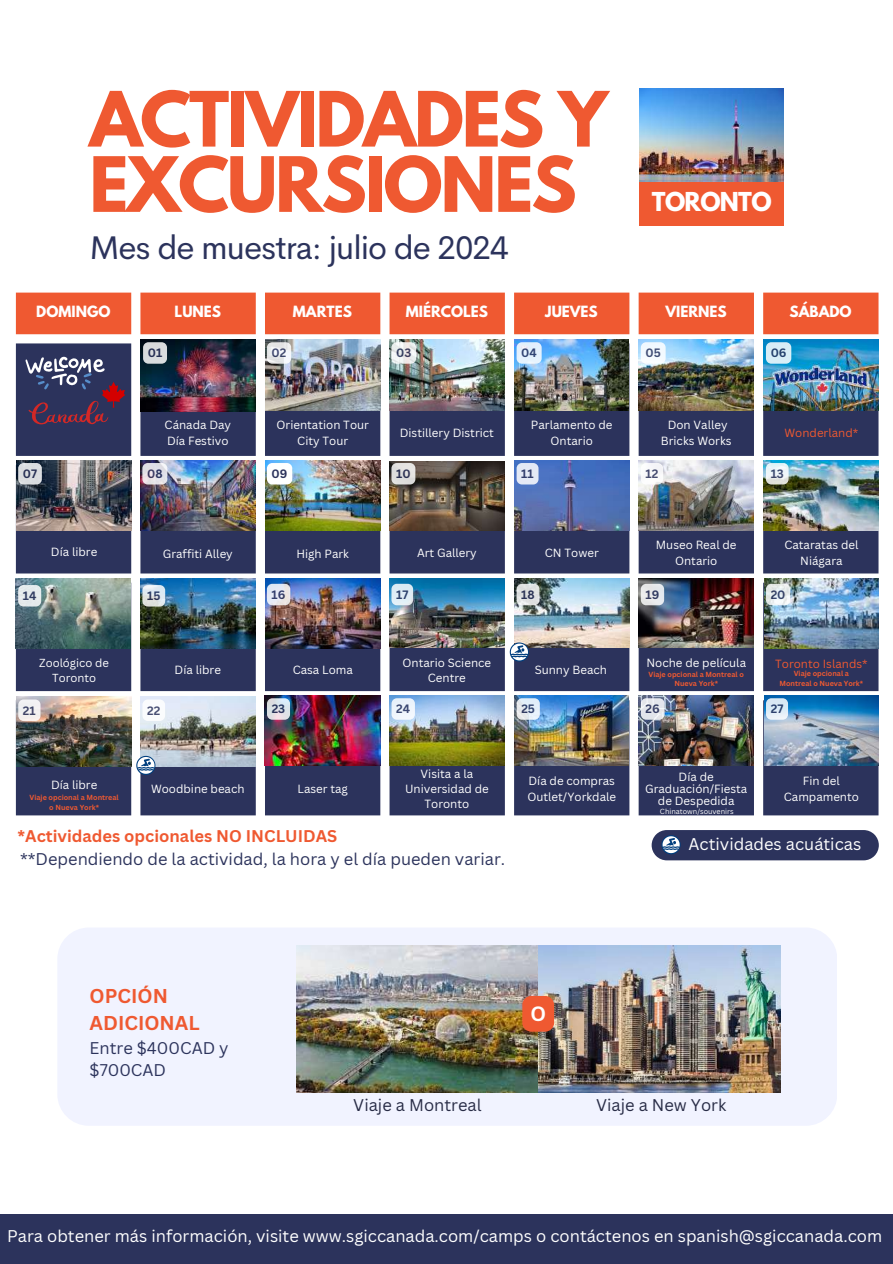
<style>
.page{position:relative;width:893px;height:1264px;background:#fff}
.page>*{position:absolute;margin:0;border:0;box-sizing:border-box;transform-origin:0 0}
.t1{font:700 67.5px/65.2px "League Spartan";letter-spacing:-.03em;color:#ef5931}
.t2{font:32.85px "Cerebri Sans";letter-spacing:-.03em;color:#2c335c}
.t3{font:700 23.1px "League Spartan";letter-spacing:-.03em;color:#fff}
.t4{font:700 20.1px "Canva Sans";color:#fff}
.t5{font:700 19.5px/27px "Canva Sans";color:#ef5931}
.t6{font:16.5px "Canva Sans";color:#fff}
.t7{font:16.5px/22.5px "Canva Sans";color:#2c335c}
.t8{font:700 16.5px "Canva Sans";color:#ef5931}
.t9{font:16.5px "Canva Sans";color:#282c46}
.t10{font:700 13.8px "League Spartan";color:#fff}
.t11{font:700 11.85px "Canva Sans";color:#2c335c}
.t12{font:11.55px/15.5px "Canva Sans";color:#fff;text-align:center}
.t13{font:11.55px "Canva Sans";color:#ef5931}
.t14{font:11.25px/15.1px "Canva Sans";color:#fff;text-align:center}
.t15{font:700 7.2px/9.6px "Canva Sans";color:#ef5931;text-align:center}
.t16{font:7.2px "Canva Sans";color:#fff}
</style>
<div class="page">
<div style="left:0;top:1214px;width:892px;height:49px;background:#2c335c"></div>
<svg style="left:16px;top:292px;width:862px;height:42px;background:#f06540"></svg>
<svg style="left:16px;top:343px;width:862px;height:472px;fill:#2c335c"></svg>
<img style="left:265px;top:339px;width:115px;height:71px">
<img style="left:514px;top:339px;width:115px;height:71px">
<img style="left:764px;top:578px;width:114px;height:70px">
<img style="left:140px;top:339px;width:115px;height:72px">
<img style="left:390px;top:339px;width:114px;height:71px">
<img style="left:639px;top:339px;width:114px;height:71px">
<img style="left:16px;top:461px;width:115px;height:69px">
<img style="left:265px;top:461px;width:115px;height:69px">
<img style="left:514px;top:461px;width:115px;height:69px">
<img style="left:763px;top:461px;width:115px;height:69px">
<img style="left:141px;top:461px;width:114px;height:69px">
<img style="left:389px;top:461px;width:115px;height:70px">
<img style="left:638px;top:461px;width:115px;height:69px">
<img style="left:16px;top:578px;width:115px;height:70px">
<img style="left:266px;top:578px;width:114px;height:70px">
<img style="left:514px;top:578px;width:115px;height:70px">
<img style="left:763px;top:339px;width:115px;height:71px">
<img style="left:141px;top:578px;width:114px;height:70px">
<img style="left:390px;top:578px;width:114px;height:70px">
<img style="left:638px;top:578px;width:115px;height:70px">
<img style="left:16px;top:696px;width:115px;height:70px">
<img style="left:265px;top:695px;width:116px;height:70px">
<img style="left:514px;top:695px;width:115px;height:70px">
<img style="left:764px;top:695px;width:114px;height:70px">
<img style="left:140px;top:696px;width:115px;height:70px">
<img style="left:389px;top:695px;width:115px;height:70px">
<img style="left:639px;top:695px;width:114px;height:70px">
<svg style="left:26px;top:356px;width:99px;height:68px;background:#504465"></svg>
<svg style="left:509px;top:642px;width:20px;height:19px"></svg>
<svg style="left:136px;top:756px;width:19px;height:19px"></svg>
<div style="left:57px;top:927px;width:780px;height:198px;background:#f1f3ff;border-radius:32px"></div>
<img style="left:297px;top:945px;width:483px;height:147px">
<div style="left:639px;top:89px;width:144px;height:136px;background:#ef5931"></div>
<img style="left:639px;top:88px;width:144px;height:94px">
<svg style="left:651px;top:830px;width:227px;height:30px;background:#353d65"></svg>
<svg style="left:267px;top:342px;width:24px;height:22px"></svg>
<div style="left:143px;top:342px;width:24px;height:22px;background:#d8dbdd;border-radius:5px"></div>
<div style="left:516px;top:342px;width:25px;height:22px;background:#e5f2fd;border-radius:5px"></div>
<div style="left:765px;top:342px;width:26px;height:22px;background:#d8eef7;border-radius:5px"></div>
<svg style="left:391px;top:342px;width:25px;height:22px"></svg>
<div style="left:640px;top:342px;width:25px;height:22px;background:#f2f9fe;border-radius:5px"></div>
<div style="left:18px;top:463px;width:24px;height:21px;background:#dadcdf;border-radius:5px"></div>
<div style="left:267px;top:463px;width:25px;height:21px;background:#fff;border-radius:5px"></div>
<div style="left:516px;top:463px;width:22px;height:21px;background:#e3e9f5;border-radius:5px"></div>
<svg style="left:765px;top:463px;width:23px;height:21px"></svg>
<svg style="left:142px;top:463px;width:25px;height:21px"></svg>
<div style="left:391px;top:463px;width:24px;height:21px;background:#dfdede;border-radius:5px"></div>
<div style="left:640px;top:463px;width:23px;height:21px;background:#f8f9fa;border-radius:5px"></div>
<div style="left:18px;top:585px;width:23px;height:21px;background:#e5eaec;border-radius:5px"></div>
<svg style="left:267px;top:584px;width:23px;height:21px"></svg>
<div style="left:516px;top:584px;width:23px;height:21px;background:#dfe0e0;border-radius:5px"></div>
<svg style="left:765px;top:584px;width:25px;height:21px"></svg>
<svg style="left:142px;top:585px;width:23px;height:21px"></svg>
<div style="left:391px;top:584px;width:22px;height:21px;background:#deecf5;border-radius:5px"></div>
<div style="left:640px;top:584px;width:24px;height:21px;background:#e7e9eb;border-radius:5px"></div>
<div style="left:18px;top:699px;width:23px;height:22px;background:#f2f0f1;border-radius:5px"></div>
<svg style="left:267px;top:698px;width:23px;height:21px"></svg>
<svg style="left:516px;top:698px;width:23px;height:21px"></svg>
<svg style="left:766px;top:698px;width:22px;height:21px"></svg>
<div style="left:142px;top:699px;width:23px;height:22px;background:#fff;border-radius:5px"></div>
<div style="left:391px;top:698px;width:24px;height:21px;background:#edf4fb;border-radius:5px"></div>
<svg style="left:640px;top:698px;width:24px;height:21px"></svg>
<div style="left:522px;top:995px;width:32px;height:36px;background:#ef5931;border-radius:9px"></div>
<h1 class="t1" style="left:89px;top:95px;width:520px">ACTIVIDADES Y<br>EXCURSIONES</h1>
<h2 class="t2" style="left:89px;top:226px;width:420px">Mes de muestra: julio de 2024</h2>
<h3 class="t3" style="left:652px;top:190px;width:121px">TORONTO</h3>
<p class="t10" style="left:36px;top:304px;width:76px">DOMINGO</p>
<p class="t10" style="left:175px;top:304px;width:48px">LUNES</p>
<p class="t10" style="left:293px;top:304px;width:60px">MARTES</p>
<p class="t10" style="left:406px;top:304px;width:84px">MIÉRCOLES</p>
<p class="t10" style="left:545px;top:304px;width:54px">JUEVES</p>
<p class="t10" style="left:665px;top:304px;width:63px">VIERNES</p>
<p class="t10" style="left:789px;top:304px;width:64px">SÁBADO</p>
<p class="t11" style="left:148px;top:345px;width:16px">01</p>
<p class="t11" style="left:271px;top:345px;width:16px">02</p>
<p class="t11" style="left:396px;top:345px;width:17px">03</p>
<p class="t11" style="left:521px;top:345px;width:17px">04</p>
<p class="t11" style="left:645px;top:345px;width:17px">05</p>
<p class="t11" style="left:770px;top:345px;width:17px">06</p>
<p class="t12" style="left:165px;top:417px;width:68px;text-align:left">Cánada Day<br>Día Festivo</p>
<p class="t12" style="left:400px;top:425px;width:96px">Distillery District</p>
<p class="t12" style="left:660px;top:417px;width:72px">Don Valley<br>Bricks Works</p>
<p class="t12" style="left:276px;top:417px;width:94px">Orientation Tour<br>City Tour</p>
<p class="t12" style="left:531px;top:417px;width:83px">Parlamento de<br>Ontario</p>
<p class="t13" style="left:784px;top:425px;width:75px">Wonderland*</p>
<p class="t11" style="left:23px;top:465px;width:16px">07</p>
<p class="t11" style="left:147px;top:465px;width:17px">08</p>
<p class="t11" style="left:271px;top:465px;width:17px">09</p>
<p class="t11" style="left:396px;top:465px;width:16px">10</p>
<p class="t11" style="left:521px;top:465px;width:14px">11</p>
<p class="t11" style="left:645px;top:465px;width:14px">12</p>
<p class="t11" style="left:770px;top:465px;width:15px">13</p>
<p class="t12" style="left:51px;top:543px;width:48px">Día libre</p>
<p class="t12" style="left:163px;top:546px;width:71px">Graffiti Alley</p>
<p class="t12" style="left:784px;top:537px;width:76px">Cataratas del<br>Niágara</p>
<p class="t12" style="left:655px;top:537px;width:82px">Museo Real de<br>Ontario</p>
<p class="t12" style="left:417px;top:545px;width:61px">Art Gallery</p>
<p class="t12" style="left:544px;top:545px;width:56px">CN Tower</p>
<p class="t12" style="left:296px;top:546px;width:54px">High Park</p>
<p class="t11" style="left:23px;top:587px;width:15px">14</p>
<p class="t11" style="left:147px;top:587px;width:15px">15</p>
<p class="t11" style="left:271px;top:586px;width:15px">16</p>
<p class="t11" style="left:396px;top:586px;width:14px">17</p>
<p class="t11" style="left:521px;top:586px;width:15px">18</p>
<p class="t11" style="left:645px;top:586px;width:15px">19</p>
<p class="t11" style="left:770px;top:586px;width:16px">20</p>
<p class="t14" style="left:39px;top:654px;width:71px">Zoológico de<br>Toronto</p>
<p class="t12" style="left:402px;top:654px;width:90px">Ontario Science<br>Centre</p>
<p class="t12" style="left:534px;top:662px;width:74px">Sunny Beach</p>
<p class="t12" style="left:175px;top:662px;width:48px">Día libre</p>
<p class="t12" style="left:292px;top:662px;width:62px">Casa Loma</p>
<p class="t12" style="left:646px;top:655px;width:101px">Noche de película</p>
<p class="t15" style="left:648px;top:669px;width:97px">Viaje opcional a Montreal o<br>Nueva York*</p>
<p class="t13" style="left:775px;top:655px;width:94px">Toronto Islands*</p>
<p class="t15" style="left:779px;top:669px;width:85px">Viaje opcional a<br>Montreal o Nueva York*</p>
<p class="t11" style="left:23px;top:702px;width:14px">21</p>
<p class="t11" style="left:147px;top:702px;width:15px">22</p>
<p class="t11" style="left:272px;top:700px;width:15px">23</p>
<p class="t11" style="left:396px;top:700px;width:15px">24</p>
<p class="t11" style="left:521px;top:700px;width:15px">25</p>
<p class="t11" style="left:645px;top:700px;width:16px">26</p>
<p class="t11" style="left:770px;top:700px;width:14px">27</p>
<p class="t12" style="left:405px;top:765px;width:85px">Visita a la<br>Universidad de<br>Toronto</p>
<p class="t12" style="left:645px;top:771px;width:104px;line-height:11.6px">Día de<br>Graduación/Fiesta de Despedida</p>
<p class="t12" style="left:297px;top:780px;width:52px">Laser tag</p>
<p class="t12" style="left:527px;top:773px;width:90px;text-align:left">Día de compras<br>Outlet/Yorkdale</p>
<p class="t12" style="left:783px;top:773px;width:77px">Fin del<br>Campamento</p>
<p class="t12" style="left:51px;top:777px;width:48px">Día libre</p>
<p class="t15" style="left:30px;top:792px;width:91px">Viaje opcional a Montreal o Nueva York*</p>
<p class="t12" style="left:151px;top:780px;width:95px">Woodbine beach</p>
<p class="t16" style="left:660px;top:806px;width:75px">Chinatown/souvenirs</p>
<h3 class="t6" style="left:688px;top:832px;width:174px">Actividades acuáticas</h3>
<h3 class="t8" style="left:18px;top:824px;width:321px">*Actividades opcionales NO INCLUIDAS</h3>
<h3 class="t7" style="left:20px;top:847px;width:486px">**Dependiendo de la actividad, la hora y el día pueden variar.</h3>
<h3 class="t5" style="left:90px;top:982px;width:112px">OPCIÓN<br>ADICIONAL</h3>
<h3 class="t7" style="left:90px;top:1036px;width:141px">Entre $400CAD y $700CAD</h3>
<h3 class="t4" style="left:530px;top:999px;width:17px">O</h3>
<h3 class="t9" style="left:353px;top:1093px;width:130px">Viaje a Montreal</h3>
<h3 class="t9" style="left:596px;top:1093px;width:132px">Viaje a New York</h3>
<h3 class="t6" style="left:7px;top:1224px;width:876px">Para obtener más información, visite www.sgiccanada.com/camps o contáctenos en spanish@sgiccanada.com</h3>
</div>
